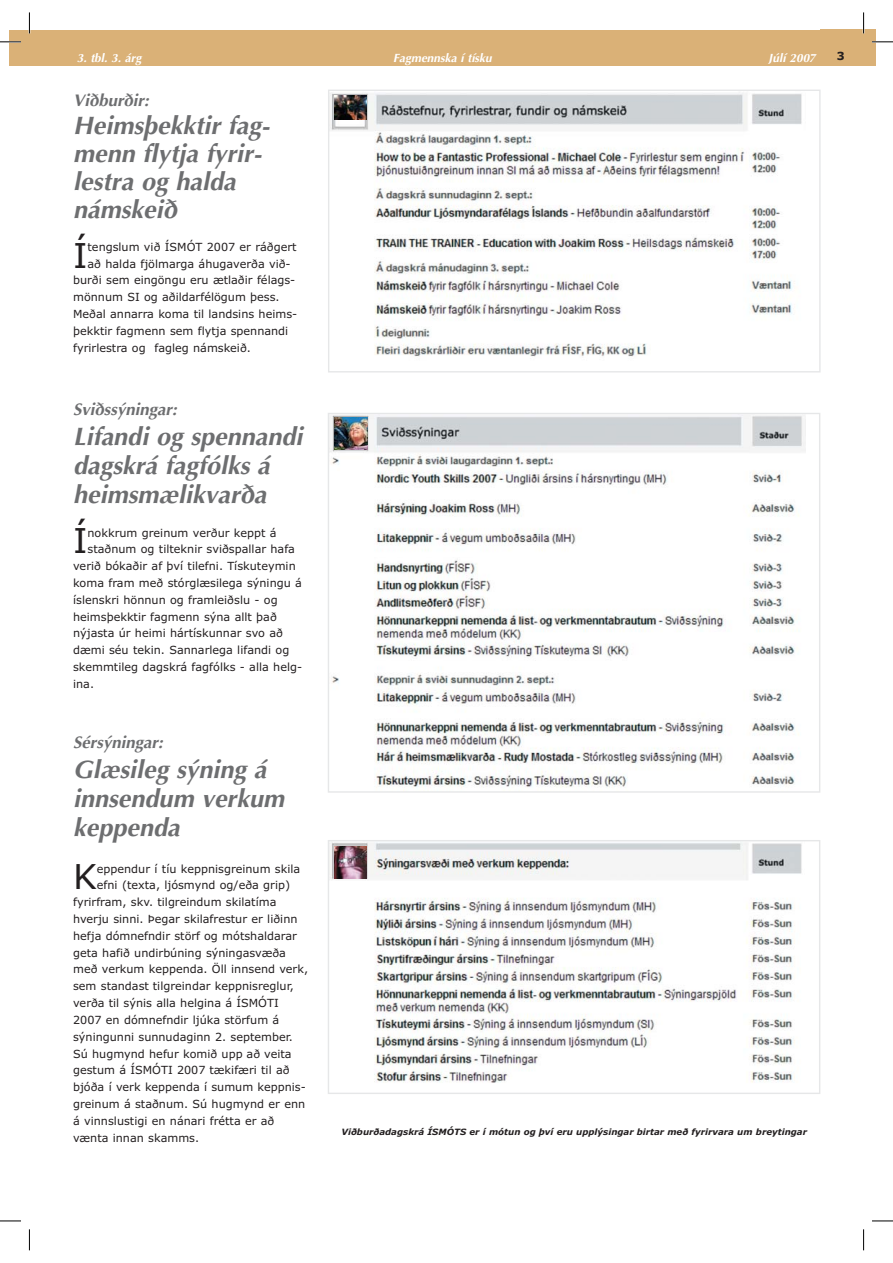
<style>
.page{position:relative;width:893px;height:1263px;background:#fff}
.page>*{position:absolute;margin:0;border:0;box-sizing:border-box;transform-origin:0 0}
.t1{font:34.35px "Verdana";color:#231f20}
.t2{font:italic 700 25.2px/29.4px "Optima";color:#6d6e70}
.t3{font:italic 700 16.8px "Optima";color:#6d6e70}
.t4{font:italic 700 11.85px "Optima";color:#fff}
.t5{font:11.25px "Verdana";color:#231f20}
.t6{font:700 11.25px "Verdana";color:#231f20}
.t7{font:italic 700 8.7px "Verdana";color:#231f20}
</style>
<div class="page">
<div style="left:29px;top:30px;width:846px;height:36px;background:#dab177"></div>
<div style="left:10px;top:30px;width:19px;height:36px;background:#dab177"></div>
<img style="left:330px;top:415px;width:475px;height:376px">
<img style="left:330px;top:842px;width:472px;height:241px">
<div style="left:328px;top:840px;width:492px;height:254px;border:1px solid #e6e7e8"></div>
<img style="left:330px;top:92px;width:472px;height:265px">
<div style="left:328px;top:90px;width:492px;height:283px;border:1px solid #e6e7e8"></div>
<img style="left:334px;top:96px;width:32px;height:24px">
<img style="left:334px;top:418px;width:33px;height:32px">
<img style="left:334px;top:847px;width:32px;height:31px">
<hr style="left:0;top:41px;width:21px;height:2px;background:#fff">
<hr style="left:872px;top:41px;width:20px;height:2px;background:#fff">
<hr style="left:862px;top:12px;width:2px;height:21px;background:#fff">
<svg style="left:0;top:42px;width:21px;height:1px"></svg>
<svg style="left:872px;top:42px;width:20px;height:1px"></svg>
<svg style="left:0;top:1221px;width:21px;height:1px"></svg>
<svg style="left:872px;top:1221px;width:20px;height:1px"></svg>
<svg style="left:29px;top:12px;width:1px;height:21px"></svg>
<svg style="left:29px;top:1229px;width:1px;height:21px"></svg>
<svg style="left:863px;top:12px;width:1px;height:21px"></svg>
<svg style="left:863px;top:1229px;width:1px;height:21px"></svg>
<p class="t4" style="left:77px;top:53px;width:66px">3. tbl. 3. árg</p>
<p class="t4" style="left:393px;top:53px;width:100px">Fagmennska í tísku</p>
<p class="t4" style="left:768px;top:53px;width:49px">Júlí 2007</p>
<p class="t6" style="left:836px;top:49px;width:9px">3</p>
<h3 class="t3" style="left:73px;top:93px;width:77px">Viðburðir:</h3>
<h2 class="t2" style="left:73px;top:114px;width:198px;line-height:28px">Heimsþekktir fag&shy;menn flytja fyrir&shy;lestra og halda námskeið</h2>
<h1 class="t1" style="left:73px;top:242px;width:16px">Í</h1>
<p class="t5" style="left:88px;top:242px;width:211px">tengslum við ÍSMÓT 2007 er ráðgert</p>
<p class="t5" style="left:88px;top:259px;width:205px">að halda fjölmarga áhugaverða við-</p>
<p class="t5" style="left:73px;top:276px;width:224px">burði sem eingöngu eru ætlaðir félags-</p>
<p class="t5" style="left:73px;top:293px;width:208px">mönnum SI og aðildarfélögum þess.</p>
<p class="t5" style="left:73px;top:309px;width:226px">Meðal annarra koma til landsins heims-</p>
<p class="t5" style="left:73px;top:326px;width:217px">þekktir fagmenn sem flytja spennandi</p>
<p class="t5" style="left:73px;top:343px;width:179px">fyrirlestra og fagleg námskeið.</p>
<h3 class="t3" style="left:73px;top:403px;width:105px">Sviðssýningar:</h3>
<h2 class="t2" style="left:73px;top:424px;width:231px">Lifandi og spennandi dagskrá fagfólks á heimsmælikvarða</h2>
<h1 class="t1" style="left:73px;top:527px;width:16px">Í</h1>
<p class="t5" style="left:88px;top:528px;width:190px">nokkrum greinum verður keppt á</p>
<p class="t5" style="left:88px;top:545px;width:209px">staðnum og tilteknir sviðspallar hafa</p>
<p class="t5" style="left:73px;top:562px;width:224px">verið bókaðir af því tilefni. Tískuteymin</p>
<p class="t5" style="left:73px;top:578px;width:230px">koma fram með stórglæsilega sýningu á</p>
<p class="t5" style="left:73px;top:595px;width:206px">íslenskri hönnun og framleiðslu - og</p>
<p class="t5" style="left:73px;top:612px;width:205px">heimsþekktir fagmenn sýna allt það</p>
<p class="t5" style="left:73px;top:629px;width:211px">nýjasta úr heimi hártískunnar svo að</p>
<p class="t5" style="left:73px;top:646px;width:218px">dæmi séu tekin. Sannarlega lifandi og</p>
<p class="t5" style="left:73px;top:662px;width:230px">skemmtileg dagskrá fagfólks - alla helg-</p>
<p class="t5" style="left:73px;top:679px;width:22px">ina.</p>
<h3 class="t3" style="left:73px;top:735px;width:91px">Sérsýningar:</h3>
<h2 class="t2" style="left:73px;top:757px;width:212px">Glæsileg sýning á innsendum verkum keppenda</h2>
<h1 class="t1" style="left:73px;top:863px;width:25px">K</h1>
<p class="t5" style="left:97px;top:864px;width:205px">eppendur í tíu keppnisgreinum skila</p>
<p class="t5" style="left:97px;top:881px;width:195px">efni (texta, ljósmynd og/eða grip)</p>
<p class="t5" style="left:73px;top:898px;width:205px">fyrirfram, skv. tilgreindum skilatíma</p>
<p class="t5" style="left:73px;top:915px;width:226px">hverju sinni. Þegar skilafrestur er liðinn</p>
<p class="t5" style="left:73px;top:931px;width:225px">hefja dómnefndir störf og mótshaldarar</p>
<p class="t5" style="left:73px;top:948px;width:214px">geta hafið undirbúning sýningasvæða</p>
<p class="t5" style="left:73px;top:965px;width:236px">með verkum keppenda. Öll innsend verk,</p>
<p class="t5" style="left:73px;top:982px;width:222px">sem standast tilgreindar keppnisreglur,</p>
<p class="t5" style="left:73px;top:999px;width:207px">verða til sýnis alla helgina á ÍSMÓTI</p>
<p class="t5" style="left:73px;top:1015px;width:208px">2007 en dómnefndir ljúka störfum á</p>
<p class="t5" style="left:73px;top:1032px;width:221px">sýningunni sunnudaginn 2. september.</p>
<p class="t5" style="left:73px;top:1049px;width:220px">Sú hugmynd hefur komið upp að veita</p>
<p class="t5" style="left:73px;top:1066px;width:218px">gestum á ÍSMÓTI 2007 tækifæri til að</p>
<p class="t5" style="left:73px;top:1083px;width:234px">bjóða í verk keppenda í sumum keppnis-</p>
<p class="t5" style="left:73px;top:1099px;width:234px">greinum á staðnum. Sú hugmynd er enn</p>
<p class="t5" style="left:73px;top:1116px;width:203px">á vinnslustigi en nánari frétta er að</p>
<p class="t5" style="left:73px;top:1133px;width:128px">vænta innan skamms.</p>
<p class="t7" style="left:341px;top:1128px;width:467px">Viðburðadagskrá ÍSMÓTS er í mótun og því eru upplýsingar birtar með fyrirvara um breytingar</p>
</div>
